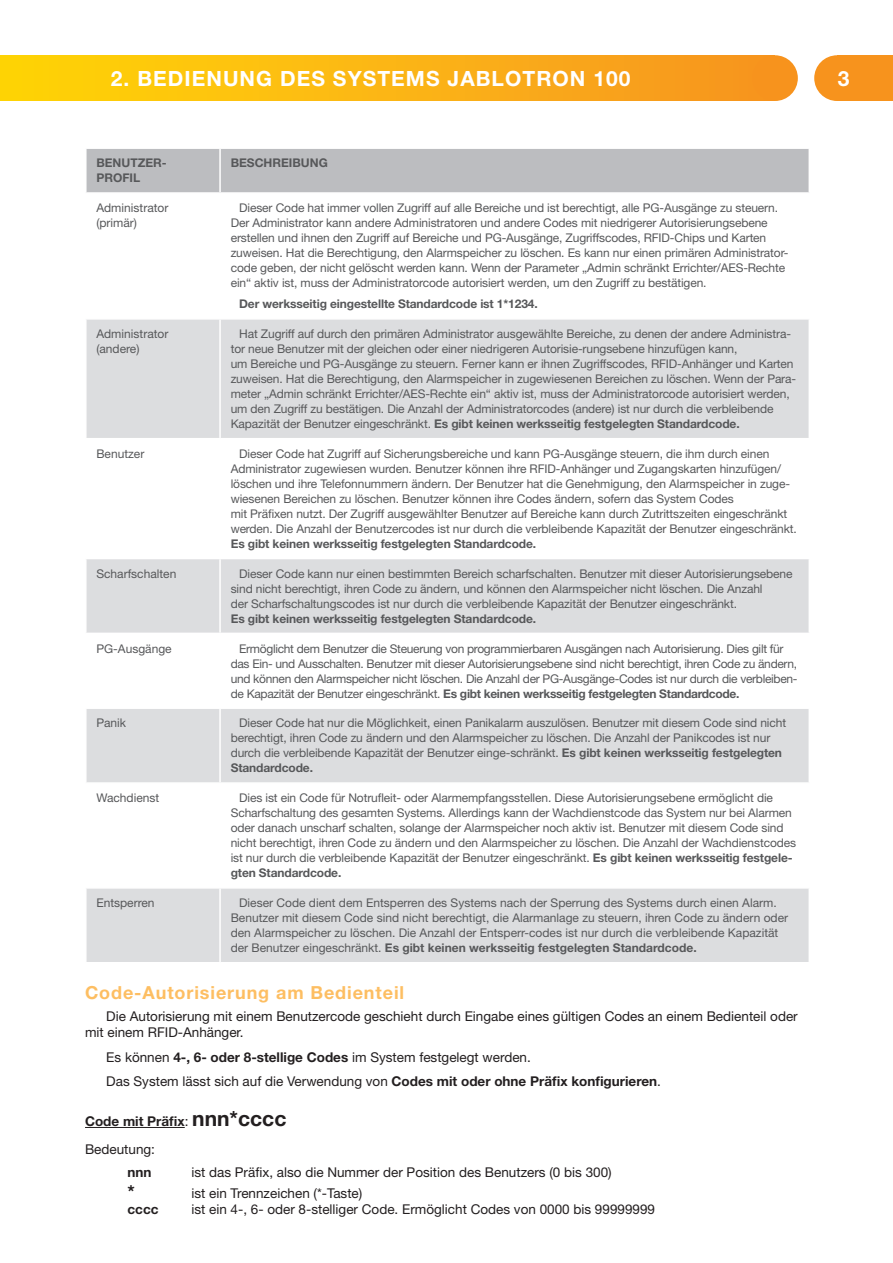
<style>
.page{position:relative;width:893px;height:1263px;background:#fff}
.page>*{position:absolute;margin:0;border:0;box-sizing:border-box;transform-origin:0 0}
.t1{font:700 21px "Helvetica Neue CE";letter-spacing:.05em;color:#fff}
.t2{font:700 18px "Helvetica Neue LT Pro";letter-spacing:.05em;color:#fdbe62}
.t3{font:700 18px "Helvetica Neue LT Pro";color:#231f20}
.t4{font:13.5px/16.2px "Helvetica Neue LT Pro";color:#231f20}
.t5{font:700 13.5px/28.2px "Helvetica Neue LT Pro";color:#231f20}
.t6{font:12px/15px "Helvetica Neue LT Pro";letter-spacing:-.01em;color:#57585a}
.t7{font:700 12px/15px "Helvetica Neue LT Pro";letter-spacing:-.01em;color:#57585a}
.s1{font-weight:700}
.s2{font-weight:400}
.s3{font-size:21px}
</style>
<div class="page">
<div style="left:837px;top:55px;width:56px;height:46px;background:#f7931d"></div>
<div style="left:814px;top:55px;width:46px;height:46px;background:#f7931d;border-radius:50%"></div>
<div style="left:0;top:55px;width:775px;height:46px;background:linear-gradient(to right,#ffd606,#f79521)"></div>
<div style="left:752px;top:55px;width:46px;height:46px;background:#f7931d;border-radius:50%"></div>
<hr style="left:85px;top:1127px;width:100px;height:1px;background:#231f20">
<div style="left:87px;top:149px;width:722px;height:43px;background:#bcbdc0"></div>
<svg style="left:87px;top:320px;width:722px;height:642px;fill:#dcdddf"></svg>
<hr style="left:219px;top:149px;width:2px;height:43px;background:#fff">
<hr style="left:85px;top:438px;width:135px;height:1px;background:#fff">
<hr style="left:219px;top:320px;width:2px;height:118px;background:#fff">
<hr style="left:219px;top:439px;width:2px;height:119px;background:#fff">
<hr style="left:220px;top:438px;width:590px;height:1px;background:#fff">
<hr style="left:85px;top:558px;width:135px;height:1px;background:#fff">
<hr style="left:219px;top:559px;width:2px;height:74px;background:#fff">
<hr style="left:220px;top:558px;width:590px;height:1px;background:#fff">
<hr style="left:85px;top:633px;width:135px;height:1px;background:#fff">
<hr style="left:219px;top:634px;width:2px;height:73px;background:#fff">
<hr style="left:220px;top:633px;width:590px;height:1px;background:#fff">
<hr style="left:85px;top:707px;width:135px;height:2px;background:#fff">
<hr style="left:85px;top:782px;width:135px;height:2px;background:#fff">
<hr style="left:85px;top:887px;width:135px;height:2px;background:#fff">
<hr style="left:219px;top:709px;width:2px;height:73px;background:#fff">
<hr style="left:219px;top:784px;width:2px;height:103px;background:#fff">
<hr style="left:219px;top:889px;width:2px;height:73px;background:#fff">
<hr style="left:220px;top:707px;width:590px;height:2px;background:#fff">
<hr style="left:220px;top:782px;width:590px;height:2px;background:#fff">
<hr style="left:220px;top:887px;width:590px;height:2px;background:#fff">
<h1 class="t1" style="left:111px;top:71px;width:521px">2. BEDIENUNG DES SYSTEMS JABLOTRON 100</h1>
<p class="t7" style="left:96px;top:156px;width:72px">BENUTZER-<br>PROFIL</p>
<p class="t7" style="left:231px;top:156px;width:99px">BESCHREIBUNG</p>
<p class="t6" style="left:96px;top:202px;width:74px">Administrator (primär)</p>
<p class="t6" style="left:231px;top:202px;width:559px;text-indent:9px">Dieser Code hat immer vollen Zugriff auf alle Bereiche und ist berechtigt, alle PG-Ausgänge zu steuern.<br>Der Administrator kann andere Administratoren und andere Codes mit niedrigerer Autorisierungsebene erstellen und ihnen den Zugriff auf Bereiche und PG-Ausgänge, Zugriffscodes, RFID-Chips und Karten zuweisen. Hat die Berechtigung, den Alarmspeicher zu löschen. Es kann nur einen primären Administrator&shy;code geben, der nicht gelöscht werden kann. Wenn der Parameter „Admin schränkt Errichter/AES-Rechte ein“ aktiv ist, muss der Administratorcode autorisiert werden, um den Zugriff zu bestätigen.</p>
<p class="t7" style="left:239px;top:297px;width:300px">Der werksseitig eingestellte Standardcode ist 1*1234.</p>
<p class="t6" style="left:96px;top:327px;width:74px">Administrator (andere)</p>
<p class="t6" style="left:231px;top:327px;width:567px;text-indent:9px">Hat Zugriff auf durch den primären Administrator ausgewählte Bereiche, zu denen der andere Administra&shy;tor neue Benutzer mit der gleichen oder einer niedrigeren Autorisie-rungsebene hinzufügen kann,<br>um Bereiche und PG-Ausgänge zu steuern. Ferner kann er ihnen Zugriffscodes, RFID-Anhänger und Karten zuweisen. Hat die Berechtigung, den Alarmspeicher in zugewiesenen Bereichen zu löschen. Wenn der Para&shy;meter „Admin schränkt Errichter/AES-Rechte ein“ aktiv ist, muss der Administratorcode autorisiert werden, um den Zugriff zu bestätigen. Die Anzahl der Administratorcodes (andere) ist nur durch die verbleibende Kapazität der Benutzer eingeschränkt. <span class="s1">Es gibt keinen werksseitig festgelegten Standardcode.</span></p>
<p class="t6" style="left:96px;top:447px;width:49px">Benutzer</p>
<p class="t6" style="left:231px;top:447px;width:568px;text-indent:9px">Dieser Code hat Zugriff auf Sicherungsbereiche und kann PG-Ausgänge steuern, die ihm durch einen Administrator zugewiesen wurden. Benutzer können ihre RFID-Anhänger und Zugangskarten hinzufügen/ löschen und ihre Telefonnummern ändern. Der Benutzer hat die Genehmigung, den Alarmspeicher in zuge&shy;wiesenen Bereichen zu löschen. Benutzer können ihre Codes ändern, sofern das System Codes<br>mit Präfixen nutzt. Der Zugriff ausgewählter Benutzer auf Bereiche kann durch Zutrittszeiten eingeschränkt werden. Die Anzahl der Benutzercodes ist nur durch die verbleibende Kapazität der Benutzer eingeschränkt.</p>
<p class="t7" style="left:231px;top:536px;width:307px">Es gibt keinen werksseitig festgelegten Standardcode.</p>
<p class="t6" style="left:96px;top:567px;width:82px">Scharfschalten</p>
<p class="t6" style="left:231px;top:567px;width:563px;text-indent:9px">Dieser Code kann nur einen bestimmten Bereich scharfschalten. Benutzer mit dieser Autorisierungsebene sind nicht berechtigt, ihren Code zu ändern, und können den Alarmspeicher nicht löschen. Die Anzahl<br>der Scharfschaltungscodes ist nur durch die verbleibende Kapazität der Benutzer eingeschränkt.</p>
<p class="t7" style="left:231px;top:611px;width:307px">Es gibt keinen werksseitig festgelegten Standardcode.</p>
<p class="t6" style="left:96px;top:642px;width:77px">PG-Ausgänge</p>
<p class="t6" style="left:231px;top:642px;width:568px;text-indent:9px">Ermöglicht dem Benutzer die Steuerung von programmierbaren Ausgängen nach Autorisierung. Dies gilt für das Ein- und Ausschalten. Benutzer mit dieser Autorisierungsebene sind nicht berechtigt, ihren Code zu ändern, und können den Alarmspeicher nicht löschen. Die Anzahl der PG-Ausgänge-Codes ist nur durch die verbleiben&shy;de Kapazität der Benutzer eingeschränkt. <span class="s1">Es gibt keinen werksseitig festgelegten Standardcode.</span></p>
<p class="t6" style="left:96px;top:717px;width:31px">Panik</p>
<p class="t6" style="left:231px;top:717px;width:557px;text-indent:9px">Dieser Code hat nur die Möglichkeit, einen Panikalarm auszulösen. Benutzer mit diesem Code sind nicht berechtigt, ihren Code zu ändern und den Alarmspeicher zu löschen. Die Anzahl der Panikcodes ist nur durch die verbleibende Kapazität der Benutzer einge-schränkt. <span class="s1">Es gibt keinen werksseitig festgelegten Standardcode.</span></p>
<p class="t6" style="left:96px;top:792px;width:64px">Wachdienst</p>
<p class="t6" style="left:231px;top:792px;width:567px;text-indent:9px">Dies ist ein Code für Notrufleit- oder Alarmempfangsstellen. Diese Autorisierungsebene ermöglicht die Scharfschaltung des gesamten Systems. Allerdings kann der Wachdienstcode das System nur bei Alarmen oder danach unscharf schalten, solange der Alarmspeicher noch aktiv ist. Benutzer mit diesem Code sind nicht berechtigt, ihren Code zu ändern und den Alarmspeicher zu löschen. Die Anzahl der Wachdienstcodes ist nur durch die verbleibende Kapazität der Benutzer eingeschränkt. <span class="s1">Es gibt keinen werksseitig festgele&shy;gten Standardcode.</span></p>
<p class="t6" style="left:96px;top:896px;width:60px">Entsperren</p>
<p class="t6" style="left:231px;top:896px;width:559px;text-indent:9px">Dieser Code dient dem Entsperren des Systems nach der Sperrung des Systems durch einen Alarm.<br>Benutzer mit diesem Code sind nicht berechtigt, die Alarmanlage zu steuern, ihren Code zu ändern oder den Alarmspeicher zu löschen. Die Anzahl der Entsperr-codes ist nur durch die verbleibende Kapazität der Benutzer eingeschränkt. <span class="s1">Es gibt keinen werksseitig festgelegten Standardcode.</span></p>
<h2 class="t2" style="left:85px;top:982px;width:321px">Code-Autorisierung am Bedienteil</h2>
<p class="t4" style="left:85px;top:1009px;width:714px;text-indent:21px">Die Autorisierung mit einem Benutzercode geschieht durch Eingabe eines gültigen Codes an einem Bedienteil oder mit einem RFID-Anhänger.</p>
<p class="t4" style="left:106px;top:1046px;width:556px;line-height:24.8px">Es können <span class="s1">4-, 6- oder 8-stellige Codes</span> im System festgelegt werden.<br>Das System lässt sich auf die Verwendung von <span class="s1">Codes mit oder ohne Präfix konfigurieren</span>.</p>
<p class="t5" style="left:85px;top:1107px;width:203px">Code mit Präfix<span class="s2">:</span> <span class="s3">nnn*cccc<br></span><span class="s2">Bedeutung:</span></p>
<p class="t5" style="left:128px;top:1158px;width:26px">nnn</p>
<p class="t4" style="left:191px;top:1165px;width:422px">ist das Präfix, also die Nummer der Position des Benutzers (0 bis 300)</p>
<h2 class="t3" style="left:128px;top:1181px;width:9px">*</h2>
<p class="t4" style="left:191px;top:1186px;width:173px">ist ein Trennzeichen (*-Taste)</p>
<p class="t5" style="left:128px;top:1195px;width:32px">cccc</p>
<p class="t4" style="left:191px;top:1203px;width:465px">ist ein 4-, 6- oder 8-stelliger Code. Ermöglicht Codes von 0000 bis 99999999</p>
<h1 class="t1" style="left:838px;top:71px;width:13px">3</h1>
</div>
